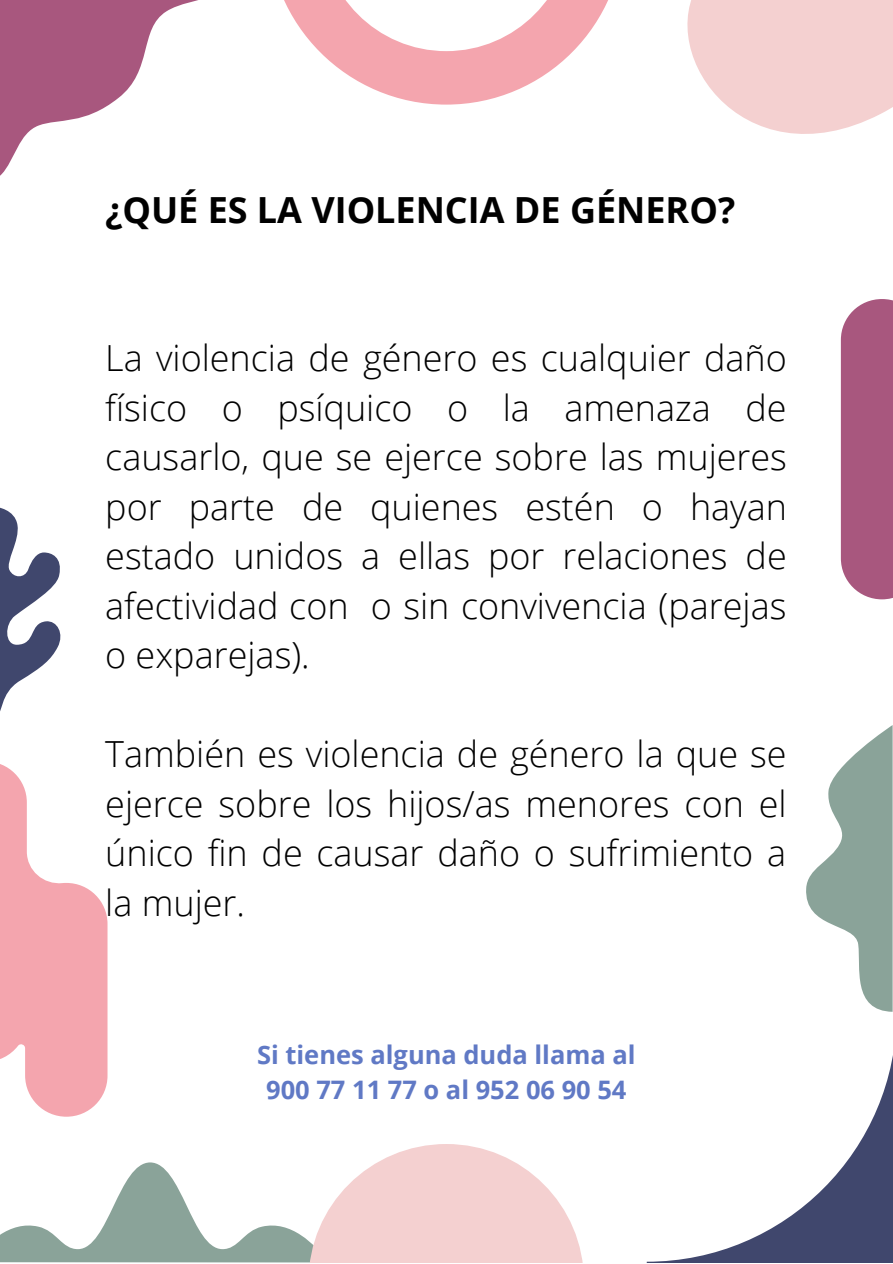
<style>
.page{position:relative;width:893px;height:1264px;background:#fff}
.page>*{position:absolute;margin:0;border:0;box-sizing:border-box;transform-origin:0 0}
.t1{font:300 36px/49.5px "Open Sans";color:#000;text-align:justify}
.t2{font:700 36px "Open Sans";color:#000}
.t3{font:700 25.5px/34.8px "Open Sans";color:#6079c5;text-align:center}
</style>
<div class="page">
<svg style="left:687px;top:0;width:205px;height:134px;fill:#f4d0d0"></svg>
<svg style="left:0;top:0;width:198px;height:176px;fill:#a8577e"></svg>
<svg style="left:646px;top:1011px;width:246px;height:251px"></svg>
<svg style="left:284px;top:0;width:324px;height:105px"></svg>
<svg style="left:0;top:764px;width:107px;height:352px"></svg>
<svg style="left:840px;top:299px;width:52px;height:301px"></svg>
<svg style="left:0;top:1144px;width:583px;height:118px"></svg>
<svg style="left:0;top:507px;width:60px;height:204px"></svg>
<svg style="left:806px;top:725px;width:86px;height:286px"></svg>
<p class="t2" style="left:105px;top:184px;width:631px">¿QUÉ ES LA VIOLENCIA DE GÉNERO?</p>
<p class="t1" style="left:105px;top:333px;width:683px">La violencia de género es cualquier daño físico o psíquico o la amenaza de causarlo, que se ejerce sobre las mujeres por parte de quienes estén o hayan estado unidos a ellas por relaciones de afectividad con o sin convivencia (parejas o exparejas).</p>
<p class="t1" style="left:105px;top:728px;width:682px">También es violencia de género la que se ejerce sobre los hijos/as menores con el único fin de causar daño o sufrimiento a la mujer.</p>
<p class="t3" style="left:257px;top:1037px;width:380px">Si tienes alguna duda llama al<br>900 77 11 77 o al 952 06 90 54</p>
</div>
